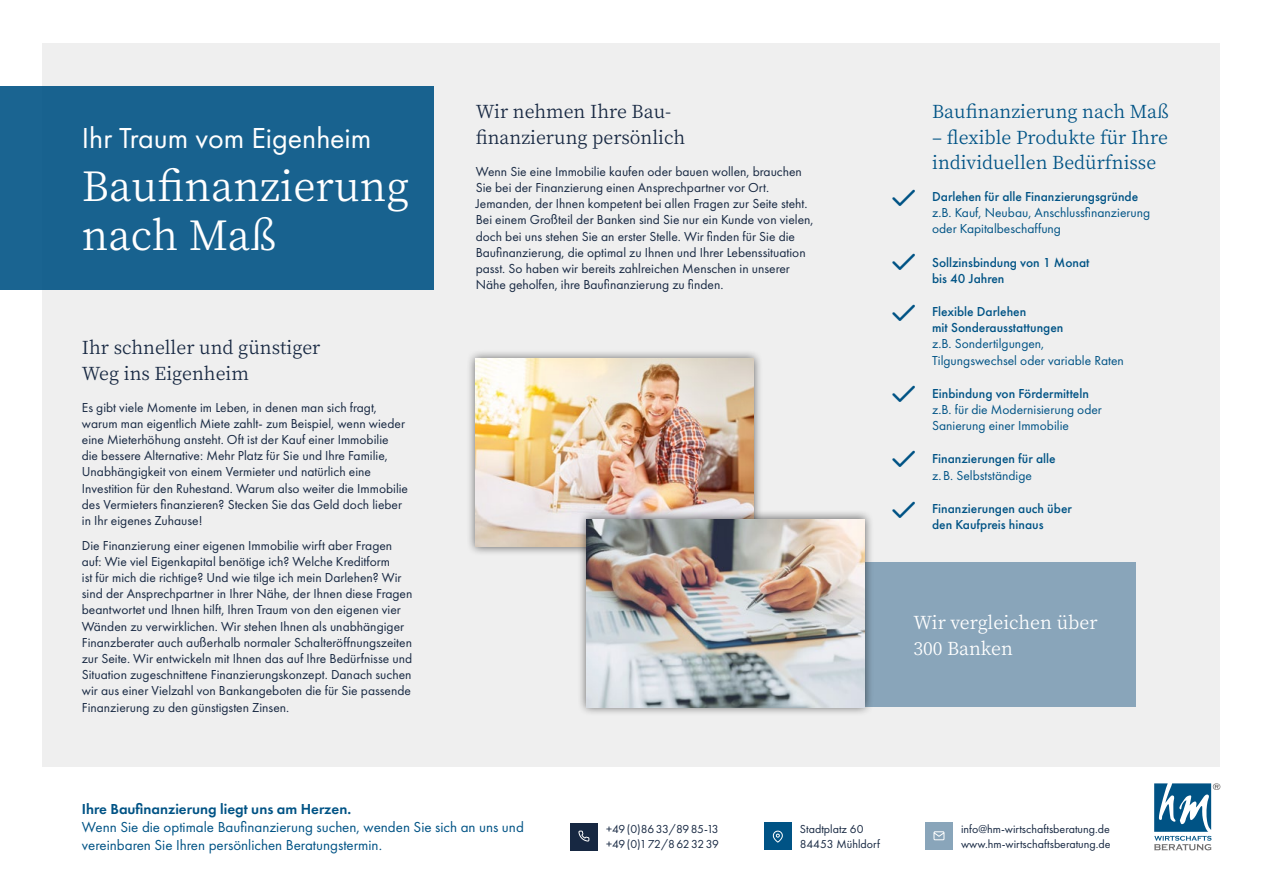
<style>
.page{position:relative;width:1263px;height:893px;background:#fff}
.page>*{position:absolute;margin:0;border:0;box-sizing:border-box;transform-origin:0 0}
.t1{font:40.5px/48.6px "Noto Serif TC";color:#fff}
.t2{font:30px "Futura PT";color:#fff}
.t3{font:18px/25.5px "Noto Serif TC";color:#172842}
.t4{font:18px/25.5px "Noto Serif TC";color:#005385}
.t5{font:18px/25.5px "Noto Serif TC";color:#fff}
.t6{font:15px/18px "Futura PT";color:#005385}
.t7{font:600 15px "Futura PT";color:#005385}
.t8{font:13.5px/16.2px "Futura PT";color:#172842}
.t9{font:500 13.5px/16.2px "Futura PT";color:#005385}
.t10{font:13.5px/16.2px "Futura PT";color:#005385}
.t11{font:12px/15px "Futura PT";color:#172842}
.t12{font:12px/15px "Futura PT";letter-spacing:-.025em;color:#172842}
</style>
<div class="page">
<div style="left:43px;top:43px;width:1177px;height:723px;background:#efefef"></div>
<div style="left:0;top:86px;width:434px;height:203px;background:#18628f"></div>
<svg style="left:1154px;top:783px;width:66px;height:67px"></svg>
<div style="left:807px;top:562px;width:328px;height:145px;background:#89a5ba"></div>
<div style="left:764px;top:822px;width:28px;height:28px;background:#005385"></div>
<svg style="left:773px;top:831px;width:10px;height:12px"></svg>
<div style="left:570px;top:823px;width:28px;height:27px;background:#172842"></div>
<svg style="left:578px;top:831px;width:11px;height:10px"></svg>
<div style="left:925px;top:822px;width:28px;height:28px;background:#89a5ba"></div>
<svg style="left:933px;top:831px;width:11px;height:9px"></svg>
<div style="left:466px;top:350px;width:297px;height:206px;background:#000;opacity:.6"></div>
<img style="left:476px;top:359px;width:278px;height:188px">
<div style="left:578px;top:510px;width:296px;height:206px;background:#000;opacity:.6"></div>
<img style="left:587px;top:519px;width:278px;height:188px">
<h2 class="t2" style="left:82px;top:120px;width:291px">Ihr Traum vom Eigenheim</h2>
<h1 class="t1" style="left:82px;top:163px;width:329px">Baufinanzierung nach Maß</h1>
<h3 class="t3" style="left:82px;top:335px;width:240px">Ihr schneller und günstiger<br>Weg ins Eigenheim</h3>
<p class="t8" style="left:82px;top:399px;width:328px">Es gibt viele Momente im Leben, in denen man sich fragt, warum man eigentlich Miete zahlt- zum Beispiel, wenn wieder eine Mieterhöhung ansteht. Oft ist der Kauf einer Immobilie die bessere Alternative: Mehr Platz für Sie und Ihre Familie, Unabhängigkeit von einem Vermieter und natürlich eine Investition für den Ruhestand. Warum also weiter die Immobilie des Vermieters finanzieren? Stecken Sie das Geld doch lieber in Ihr eigenes Zuhause!</p>
<p class="t8" style="left:82px;top:537px;width:332px">Die Finanzierung einer eigenen Immobilie wirft aber Fragen auf: Wie viel Eigenkapital benötige ich? Welche Kreditform<br>ist für mich die richtige? Und wie tilge ich mein Darlehen? Wir sind der Ansprechpartner in Ihrer Nähe, der Ihnen diese Fragen beantwortet und Ihnen hilft, Ihren Traum von den eigenen vier Wänden zu verwirklichen. Wir stehen Ihnen als unabhängiger Finanzberater auch außerhalb normaler Schalteröffnungszeiten zur Seite. Wir entwickeln mit Ihnen das auf Ihre Bedürfnisse und Situation zugeschnittene Finanzierungskonzept. Danach suchen wir aus einer Vielzahl von Bankangeboten die für Sie passende Finanzierung zu den günstigsten Zinsen.</p>
<h3 class="t3" style="left:476px;top:100px;width:211px">Wir nehmen Ihre Bau&shy;finanzierung persönlich</h3>
<p class="t8" style="left:476px;top:163px;width:339px">Wenn Sie eine Immobilie kaufen oder bauen wollen, brauchen Sie bei der Finanzierung einen Ansprechpartner vor Ort.<br>Jemanden, der Ihnen kompetent bei allen Fragen zur Seite steht.<br>Bei einem Großteil der Banken sind Sie nur ein Kunde von vielen, doch bei uns stehen Sie an erster Stelle. Wir finden für Sie die Baufinanzierung, die optimal zu Ihnen und Ihrer Lebenssituation passt. So haben wir bereits zahlreichen Menschen in unserer Nähe geholfen, ihre Baufinanzierung zu finden.</p>
<h3 class="t4" style="left:932px;top:99px;width:238px">Baufinanzierung nach Maß</h3>
<h3 class="t4" style="left:932px;top:125px;width:237px">– flexible Produkte für Ihre individuellen Bedürfnisse</h3>
<p class="t9" style="left:932px;top:188px;width:208px">Darlehen für alle Finanzierungsgründe</p>
<p class="t10" style="left:932px;top:205px;width:220px">z.B. Kauf, Neubau, Anschlussfinanzierung oder Kapitalbeschaffung</p>
<p class="t9" style="left:932px;top:254px;width:159px">Sollzinsbindung von 1 Monat bis 40 Jahren</p>
<p class="t9" style="left:932px;top:303px;width:133px">Flexible Darlehen<br>mit Sonderausstattungen</p>
<p class="t10" style="left:932px;top:336px;width:193px">z.B. Sondertilgungen,<br>Tilgungswechsel oder variable Raten</p>
<p class="t9" style="left:932px;top:385px;width:158px">Einbindung von Fördermitteln</p>
<p class="t10" style="left:932px;top:401px;width:171px">z.B. für die Modernisierung oder<br>Sanierung einer Immobilie</p>
<p class="t9" style="left:932px;top:451px;width:125px">Finanzierungen für alle</p>
<p class="t10" style="left:932px;top:467px;width:101px">z.B. Selbstständige</p>
<p class="t9" style="left:932px;top:500px;width:141px">Finanzierungen auch über den Kaufpreis hinaus</p>
<h3 class="t5" style="left:913px;top:610px;width:186px">Wir vergleichen über<br>300 Banken</h3>
<p class="t7" style="left:82px;top:800px;width:271px">Ihre Baufinanzierung liegt uns am Herzen.</p>
<p class="t6" style="left:82px;top:818px;width:443px">Wenn Sie die optimale Baufinanzierung suchen, wenden Sie sich an uns und vereinbaren Sie Ihren persönlichen Beratungstermin.</p>
<p class="t11" style="left:800px;top:821px;width:81px">Stadtplatz 60<br>84453 Mühldorf</p>
<p class="t12" style="left:606px;top:822px;width:114px">+49(0)8633/8985-13 +49(0)172/8623239</p>
<p class="t11" style="left:961px;top:821px;width:151px">info@hm-wirtschaftsberatung.de www.hm-wirtschaftsberatung.de</p>
</div>
